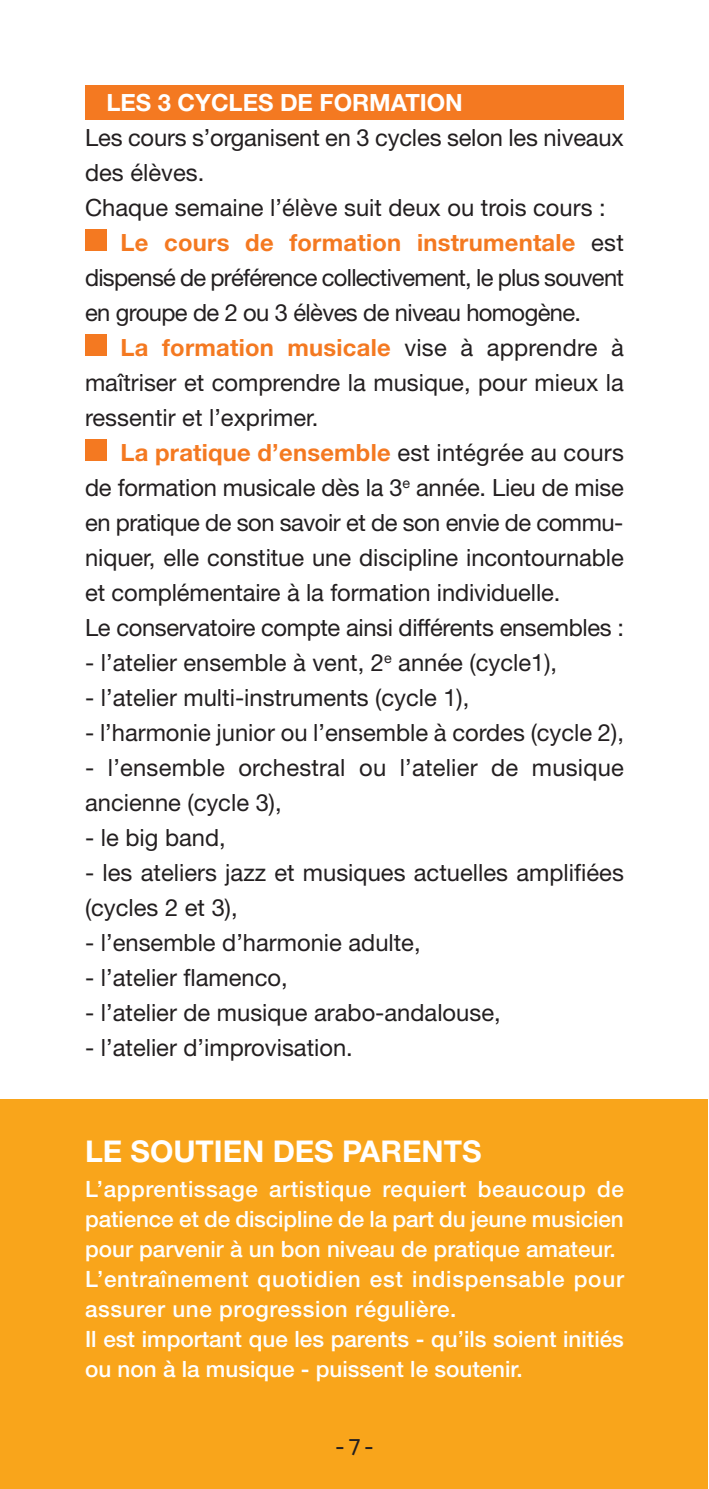
<style>
.page{position:relative;width:709px;height:1489px;background:#fff}
.page>*{position:absolute;margin:0;border:0;box-sizing:border-box;transform-origin:0 0}
.t1{font:700 30px "Helvetica Neue";color:#fff}
.t2{font:23.75px/35px "Helvetica Neue";color:#231f20}
.t3{font:700 23.75px "Helvetica Neue";letter-spacing:.01em;color:#f47921}
.t4{font:23.75px "Helvetica Neue";letter-spacing:-.03em;color:#231f20}
.t5{font:23.75px "Helvetica Neue";letter-spacing:-.02em;color:#231f20}
.t6{font:23.75px "Helvetica Neue";letter-spacing:-.025em;color:#231f20}
.t7{font:700 23.75px "Helvetica Neue";color:#fff}
.t8{font:500 22.5px/30px "Helvetica Neue";color:#fff}
.t9{font:500 20px "Progress";color:#231f20}
.s1{font-weight:400;color:#231f20}
</style>
<div class="page">
<div style="left:85px;top:85px;width:539px;height:35px;background:#f47921"></div>
<div style="left:0;top:1098px;width:708px;height:390px;background:#f9a51b"></div>
<div style="left:85px;top:229px;width:21px;height:21px;background:#f47921"></div>
<div style="left:85px;top:334px;width:21px;height:22px;background:#f47921"></div>
<div style="left:85px;top:439px;width:21px;height:22px;background:#f47921"></div>
<p class="t7" style="left:106px;top:87px;width:358px">LES 3 CYCLES DE FORMATION</p>
<p class="t2" style="left:85px;top:119px;width:540px">Les cours s’organisent en 3 cycles selon les niveaux</p>
<p class="t2" style="left:85px;top:154px;width:121px">des élèves.</p>
<p class="t2" style="left:85px;top:189px;width:522px">Chaque semaine l’élève suit deux ou trois cours :</p>
<p class="t3" style="left:120px;top:227px;width:505px">Le cours de formation instrumentale <span class="s1">est</span></p>
<p class="t4" style="left:85px;top:263px;width:540px">dispensé de préférence collectivement, le plus souvent</p>
<p class="t6" style="left:85px;top:298px;width:497px">en groupe de 2 ou 3 élèves de niveau homogène.</p>
<p class="t3" style="left:120px;top:332px;width:505px">La formation musicale <span class="s1">vise à apprendre à</span></p>
<p class="t2" style="left:85px;top:364px;width:540px">maîtriser et comprendre la musique, pour mieux la</p>
<p class="t2" style="left:85px;top:399px;width:235px">ressentir et l’exprimer.</p>
<p class="t3" style="left:120px;top:437px;width:505px">La pratique d’ensemble <span class="s1">est intégrée au cours</span></p>
<p class="t2" style="left:85px;top:469px;width:540px">de formation musicale dès la 3<sup>e</sup> année. Lieu de mise</p>
<p class="t5" style="left:85px;top:508px;width:540px">en pratique de son savoir et de son envie de commu-</p>
<p class="t2" style="left:85px;top:539px;width:540px">niquer, elle constitue une discipline incontournable</p>
<p class="t2" style="left:85px;top:574px;width:477px">et complémentaire à la formation individuelle.</p>
<p class="t2" style="left:85px;top:609px;width:540px">Le conservatoire compte ainsi différents ensembles :</p>
<p class="t2" style="left:85px;top:644px;width:473px">- l’atelier ensemble à vent, 2<sup>e</sup> année (cycle1),</p>
<p class="t2" style="left:85px;top:679px;width:386px">- l’atelier multi-instruments (cycle 1),</p>
<p class="t2" style="left:85px;top:714px;width:540px">- l’harmonie junior ou l’ensemble à cordes (cycle 2),</p>
<p class="t2" style="left:85px;top:749px;width:540px">- l’ensemble orchestral ou l’atelier de musique ancienne (cycle 3),</p>
<p class="t2" style="left:85px;top:819px;width:142px">- le big band,</p>
<p class="t2" style="left:85px;top:854px;width:540px">- les ateliers jazz et musiques actuelles amplifiées (cycles 2 et 3),</p>
<p class="t2" style="left:85px;top:924px;width:337px">- l’ensemble d’harmonie adulte,</p>
<p class="t2" style="left:85px;top:959px;width:204px">- l’atelier flamenco,</p>
<p class="t2" style="left:85px;top:994px;width:417px">- l’atelier de musique arabo-andalouse,</p>
<p class="t2" style="left:85px;top:1029px;width:269px">- l’atelier d’improvisation.</p>
<p class="t1" style="left:85px;top:1132px;width:398px">LE SOUTIEN DES PARENTS</p>
<p class="t8" style="left:85px;top:1173px;width:540px">L’apprentissage artistique requiert beaucoup de patience et de discipline de la part du jeune musicien pour parvenir à un bon niveau de pratique amateur.<br>L’entraînement quotidien est indispensable pour assurer une progression régulière.<br>Il est important que les parents - qu’ils soient initiés ou non à la musique - puissent le soutenir.</p>
<p class="t9" style="left:336px;top:1433px;width:38px">-7-</p>
</div>
